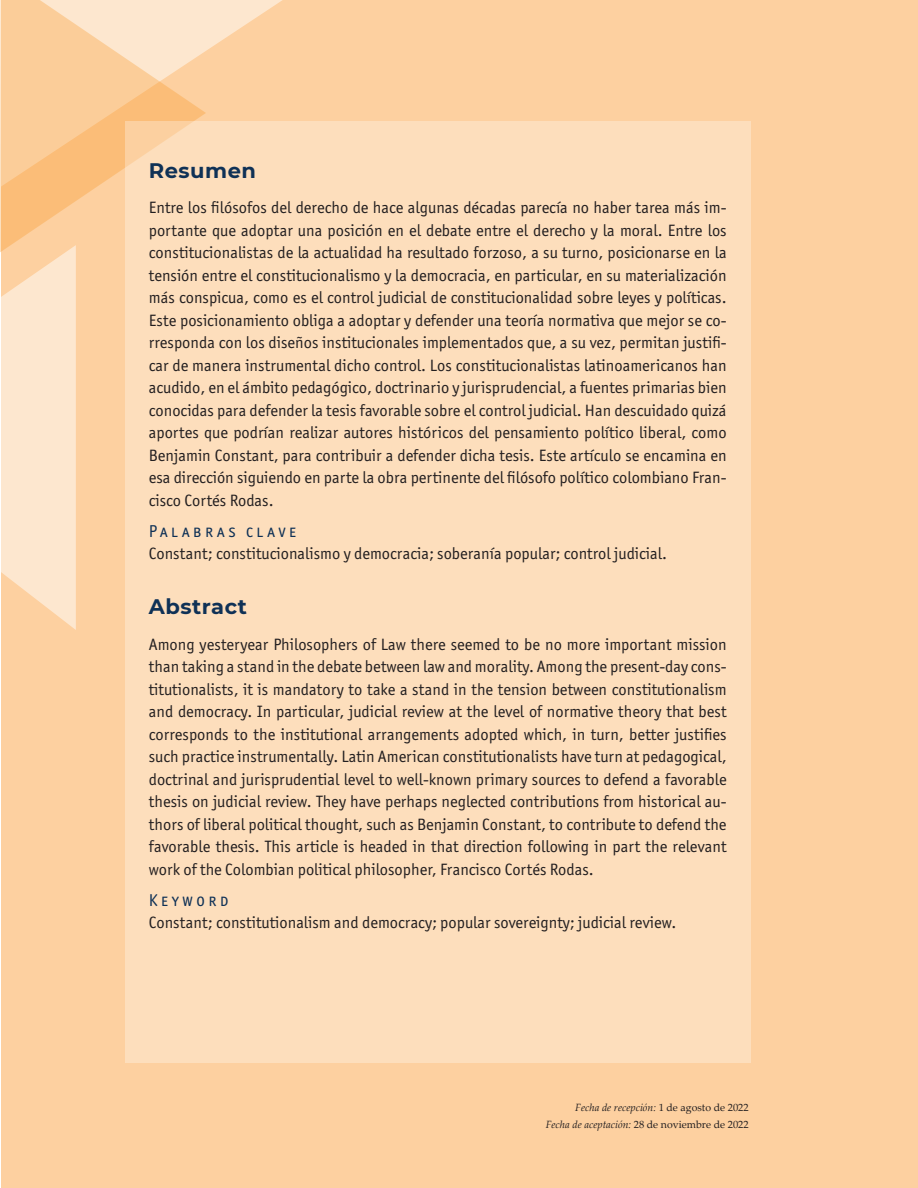
<style>
.page{position:relative;width:918px;height:1188px;background:#fff}
.page>*{position:absolute;margin:0;border:0;box-sizing:border-box;transform-origin:0 0}
.Tit_resumen{font:700 21px "Montserrat";letter-spacing:.025em;color:#0f3156}
.Tit_pal_clave{font:17.25px "Officina Sans ITC Std";letter-spacing:.2em;color:#0f3156}
.Resumen{font:16.5px/22.5px "Officina Sans ITC Std";color:#231f20;text-align:justify}
.Palabras_claves{font:16.5px "Officina Sans ITC Std";color:#231f20}
.Fecha_Recepción{font:10.5px "Palatino Linotype";color:#231f20}
.Fecha_Recepción-2{font:italic 10.5px "Palatino Linotype";color:#231f20}
.s1{font-style:normal}
.s2{font-style:italic}
</style>
<div class="page">
<div style="left:1px;top:0;width:917px;height:1188px;background:#fdd0a0"></div>
<svg style="left:206px;top:0;width:76px;height:51px"></svg>
<svg style="left:0;top:0;width:206px;height:245px"></svg>
<svg style="left:0;top:245px;width:76px;height:385px"></svg>
<div style="left:125px;top:121px;width:625px;height:942px;background:#fddebc"></div>
<p class="Tit_resumen" style="left:149px;top:155px;width:109px">Resumen</p>
<p class="Resumen" style="left:149px;top:196px;width:579px">Entre los filósofos del derecho de hace algunas décadas parecía no haber tarea más im&shy;portante que adoptar una posición en el debate entre el derecho y la moral. Entre los constitucionalistas de la actualidad ha resultado forzoso, a su turno, posicionarse en la tensión entre el constitucionalismo y la democracia, en particular, en su materialización más conspicua, como es el control judicial de constitucionalidad sobre leyes y políticas.<br>Este posicionamiento obliga a adoptar y defender una teoría normativa que mejor se co&shy;rresponda con los diseños institucionales implementados que, a su vez, permitan justifi&shy;car de manera instrumental dicho control. Los constitucionalistas latinoamericanos han acudido, en el ámbito pedagógico, doctrinario y jurisprudencial, a fuentes primarias bien conocidas para defender la tesis favorable sobre el control judicial. Han descuidado quizá aportes que podrían realizar autores históricos del pensamiento político liberal, como Benjamin Constant, para contribuir a defender dicha tesis. Este artículo se encamina en esa dirección siguiendo en parte la obra pertinente del filósofo político colombiano Fran&shy;cisco Cortés Rodas.</p>
<p class="Tit_pal_clave" style="left:149px;top:521px;width:149px">Palabras clave</p>
<p class="Palabras_claves" style="left:149px;top:544px;width:520px">Constant; constitucionalismo y democracia; soberanía popular; control judicial.</p>
<p class="Tit_resumen" style="left:149px;top:592px;width:100px">Abstract</p>
<p class="Resumen" style="left:149px;top:633px;width:579px">Among yesteryear Philosophers of Law there seemed to be no more important mission than taking a stand in the debate between law and morality. Among the present-day cons&shy;titutionalists, it is mandatory to take a stand in the tension between constitutionalism and democracy. In particular, judicial review at the level of normative theory that best corresponds to the institutional arrangements adopted which, in turn, better justifies such practice instrumentally. Latin American constitutionalists have turn at pedagogical, doctrinal and jurisprudential level to well-known primary sources to defend a favorable thesis on judicial review. They have perhaps neglected contributions from historical au&shy;thors of liberal political thought, such as Benjamin Constant, to contribute to defend the favorable thesis. This article is headed in that direction following in part the relevant work of the Colombian political philosopher, Francisco Cortés Rodas.</p>
<p class="Tit_pal_clave" style="left:149px;top:890px;width:81px">Keyword</p>
<p class="Palabras_claves" style="left:149px;top:913px;width:529px">Constant; constitutionalism and democracy; popular sovereignty; judicial review.</p>
<p class="Fecha_Recepción-2" style="left:575px;top:1100px;width:175px">Fecha de recepción: <span class="s1">1 de agosto de 2022</span></p>
<p class="Fecha_Recepción" style="left:546px;top:1117px;width:205px"><span class="s2">Fecha de aceptación:</span> 28 de noviembre de 2022</p>
</div>
